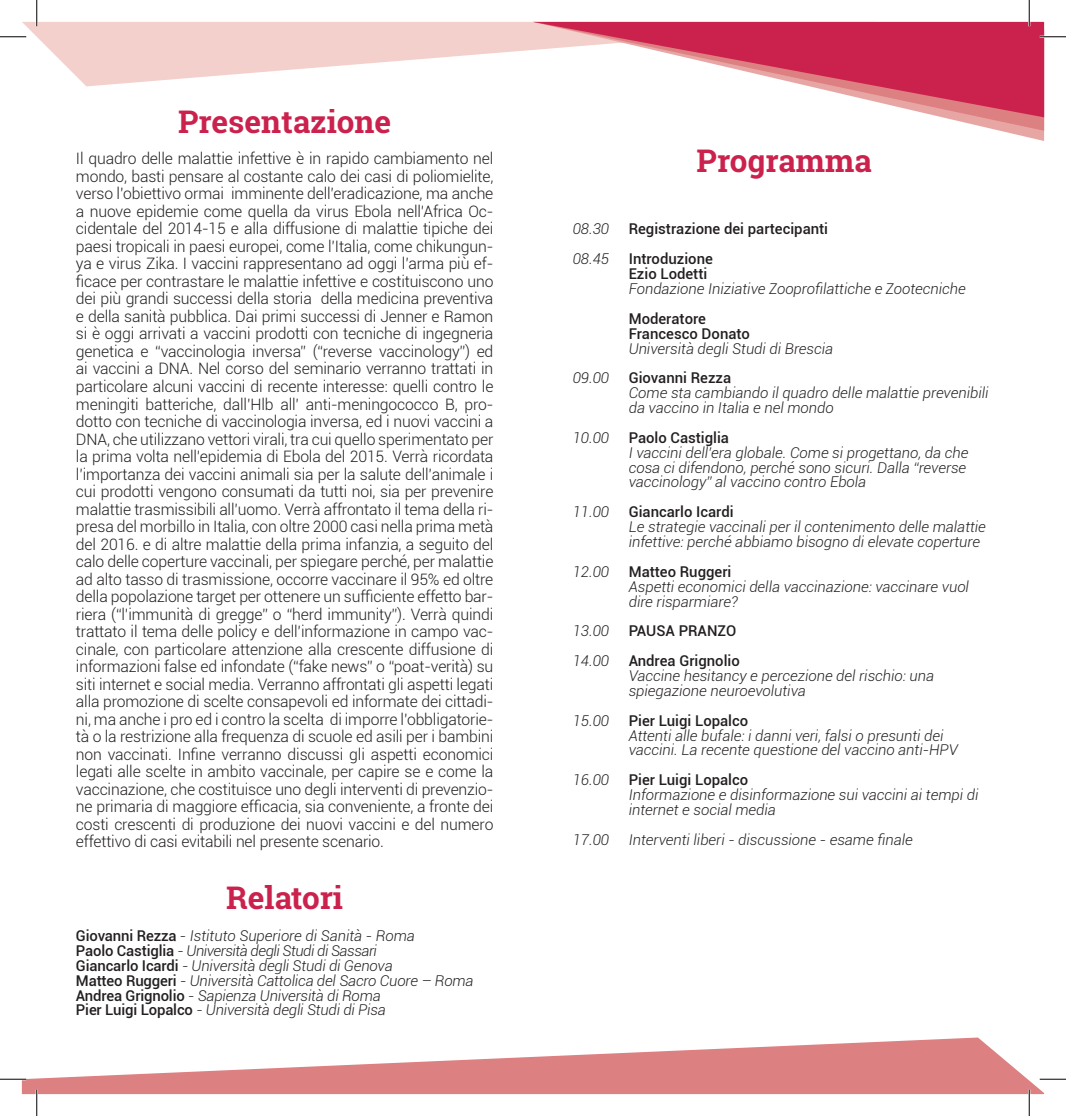
<style>
.page{position:relative;width:1066px;height:1116px;background:#fff}
.page>*{position:absolute;margin:0;border:0;box-sizing:border-box;transform-origin:0 0}
.t1{font:700 31.5px "Roboto Slab";color:#cb214d}
.t2{font:300 15.75px/17.5px "Roboto";letter-spacing:-.01em;color:#231f20;text-align:justify}
.t3{font:italic 300 14.88px/14.9px "Roboto";color:#231f20}
.t4{font:500 14.88px/14.9px "Roboto";color:#231f20}
.s1{font-weight:500;font-style:normal}
</style>
<div class="page">
<svg style="left:22px;top:22px;width:511px;height:64px;fill:#f3d0cb"></svg>
<svg style="left:942px;top:117px;width:102px;height:14px"></svg>
<svg style="left:533px;top:22px;width:511px;height:95px"></svg>
<svg style="left:22px;top:1037px;width:1022px;height:56px;fill:#dc8082"></svg>
<hr style="left:0;top:36px;width:26px;height:2px;background:#fff">
<hr style="left:1039px;top:36px;width:27px;height:2px;background:#fff">
<hr style="left:0;top:1077px;width:26px;height:3px;background:#fff">
<hr style="left:1039px;top:1077px;width:27px;height:3px;background:#fff">
<hr style="left:36px;top:0;width:2px;height:26px;background:#fff">
<hr style="left:36px;top:1089px;width:2px;height:26px;background:#fff">
<hr style="left:1028px;top:0;width:2px;height:26px;background:#fff">
<hr style="left:1028px;top:1089px;width:2px;height:26px;background:#fff">
<svg style="left:0;top:36px;width:26px;height:1px"></svg>
<svg style="left:1039px;top:36px;width:27px;height:1px"></svg>
<svg style="left:0;top:1078px;width:26px;height:1px"></svg>
<svg style="left:1039px;top:1078px;width:27px;height:1px"></svg>
<svg style="left:36px;top:0;width:1px;height:26px"></svg>
<svg style="left:36px;top:1089px;width:1px;height:26px"></svg>
<svg style="left:1029px;top:0;width:1px;height:26px"></svg>
<svg style="left:1029px;top:1089px;width:1px;height:26px"></svg>
<h1 class="t1" style="left:178px;top:100px;width:215px">Presentazione</h1>
<p class="t2" style="left:76px;top:149px;width:419px">Il quadro delle malattie infettive è in rapido cambiamento nel mondo, basti pensare al costante calo dei casi di poliomielite, verso l’obiettivo ormai imminente dell’eradicazione, ma anche a nuove epidemie come quella da virus Ebola nell’Africa Oc&shy;cidentale del 2014-15 e alla diffusione di malattie tipiche dei paesi tropicali in paesi europei, come l’Italia, come chikungun&shy;ya e virus Zika. I vaccini rappresentano ad oggi l’arma più ef&shy;ficace per contrastare le malattie infettive e costituiscono uno dei più grandi successi della storia della medicina preventiva e della sanità pubblica. Dai primi successi di Jenner e Ramon si è oggi arrivati a vaccini prodotti con tecniche di ingegneria genetica e “vaccinologia inversa” (“reverse vaccinology”) ed ai vaccini a DNA. Nel corso del seminario verranno trattati in particolare alcuni vaccini di recente interesse: quelli contro le meningiti batteriche, dall’Hlb all’ anti-meningococco B, pro&shy;dotto con tecniche di vaccinologia inversa, ed i nuovi vaccini a DNA, che utilizzano vettori virali, tra cui quello sperimentato per la prima volta nell’epidemia di Ebola del 2015. Verrà ricordata l’importanza dei vaccini animali sia per la salute dell’animale i cui prodotti vengono consumati da tutti noi, sia per prevenire malattie trasmissibili all’uomo. Verrà affrontato il tema della ri&shy;presa del morbillo in Italia, con oltre 2000 casi nella prima metà del 2016. e di altre malattie della prima infanzia, a seguito del calo delle coperture vaccinali, per spiegare perché, per malattie ad alto tasso di trasmissione, occorre vaccinare il 95% ed oltre della popolazione target per ottenere un sufficiente effetto bar&shy;riera (“l’immunità di gregge” o “herd immunity”). Verrà quindi trattato il tema delle policy e dell’informazione in campo vac&shy;cinale, con particolare attenzione alla crescente diffusione di informazioni false ed infondate (“fake news” o “poat-verità) su siti internet e social media. Verranno affrontati gli aspetti legati alla promozione di scelte consapevoli ed informate dei cittadi&shy;ni, ma anche i pro ed i contro la scelta di imporre l’obbligatorie&shy;tà o la restrizione alla frequenza di scuole ed asili per i bambini non vaccinati. Infine verranno discussi gli aspetti economici legati alle scelte in ambito vaccinale, per capire se e come la vaccinazione, che costituisce uno degli interventi di prevenzio&shy;ne primaria di maggiore efficacia, sia conveniente, a fronte dei costi crescenti di produzione dei nuovi vaccini e del numero effettivo di casi evitabili nel presente scenario.</p>
<h1 class="t1" style="left:226px;top:875px;width:118px">Relatori</h1>
<p class="t3" style="left:76px;top:927px;width:399px"><span class="s1">Giovanni Rezza</span> - Istituto Superiore di Sanità - Roma<br><span class="s1">Paolo Castiglia</span> - Università degli Studi di Sassari<br><span class="s1">Giancarlo Icardi</span> - Università degli Studi di Genova<br><span class="s1">Matteo Ruggeri</span> - Università Cattolica del Sacro Cuore – Roma <span class="s1">Andrea Grignolio</span> - Sapienza Università di Roma<br><span class="s1">Pier Luigi Lopalco</span> - Università degli Studi di Pisa</p>
<h1 class="t1" style="left:696px;top:139px;width:177px">Programma</h1>
<p class="t3" style="left:572px;top:221px;width:38px">08.30</p>
<p class="t4" style="left:629px;top:221px;width:201px">Registrazione dei partecipanti</p>
<p class="t3" style="left:572px;top:251px;width:38px">08.45</p>
<p class="t4" style="left:629px;top:251px;width:86px">Introduzione<br>Ezio Lodetti</p>
<p class="t3" style="left:628px;top:281px;width:339px">Fondazione Iniziative Zooprofilattiche e Zootecniche</p>
<p class="t4" style="left:629px;top:310px;width:123px">Moderatore<br>Francesco Donato</p>
<p class="t3" style="left:629px;top:340px;width:206px">Università degli Studi di Brescia</p>
<p class="t3" style="left:572px;top:370px;width:38px">09.00</p>
<p class="t4" style="left:629px;top:370px;width:104px">Giovanni Rezza</p>
<p class="t3" style="left:629px;top:385px;width:361px">Come sta cambiando il quadro delle malattie prevenibili da vaccino in Italia e nel mondo</p>
<p class="t3" style="left:572px;top:429px;width:38px">10.00</p>
<p class="t4" style="left:629px;top:429px;width:102px">Paolo Castiglia</p>
<p class="t3" style="left:628px;top:444px;width:341px">I vaccini dell’era globale. Come si progettano, da che cosa ci difendono, perché sono sicuri. Dalla “reverse vaccinology” al vaccino contro Ebola</p>
<p class="t3" style="left:572px;top:504px;width:38px">11.00</p>
<p class="t4" style="left:629px;top:504px;width:106px">Giancarlo Icardi</p>
<p class="t3" style="left:629px;top:519px;width:359px">Le strategie vaccinali per il contenimento delle malattie infettive: perché abbiamo bisogno di elevate coperture</p>
<p class="t3" style="left:572px;top:563px;width:38px">12.00</p>
<p class="t4" style="left:629px;top:563px;width:104px">Matteo Ruggeri</p>
<p class="t3" style="left:629px;top:578px;width:342px">Aspetti economici della vaccinazione: vaccinare vuol dire risparmiare?</p>
<p class="t3" style="left:572px;top:623px;width:38px">13.00</p>
<p class="t4" style="left:629px;top:623px;width:109px">PAUSA PRANZO</p>
<p class="t3" style="left:572px;top:652px;width:38px">14.00</p>
<p class="t4" style="left:629px;top:652px;width:113px">Andrea Grignolio</p>
<p class="t3" style="left:628px;top:667px;width:307px">Vaccine hesitancy e percezione del rischio: una spiegazione neuroevolutiva</p>
<p class="t3" style="left:572px;top:712px;width:38px">15.00</p>
<p class="t4" style="left:629px;top:712px;width:121px">Pier Luigi Lopalco</p>
<p class="t3" style="left:629px;top:727px;width:330px">Attenti alle bufale: i danni veri, falsi o presunti dei vaccini. La recente questione del vaccino anti-HPV</p>
<p class="t3" style="left:572px;top:771px;width:38px">16.00</p>
<p class="t4" style="left:629px;top:771px;width:121px">Pier Luigi Lopalco</p>
<p class="t3" style="left:629px;top:786px;width:351px">Informazione e disinformazione sui vaccini ai tempi di internet e social media</p>
<p class="t3" style="left:572px;top:831px;width:38px">17.00</p>
<p class="t3" style="left:628px;top:831px;width:285px">Interventi liberi - discussione - esame finale</p>
</div>
